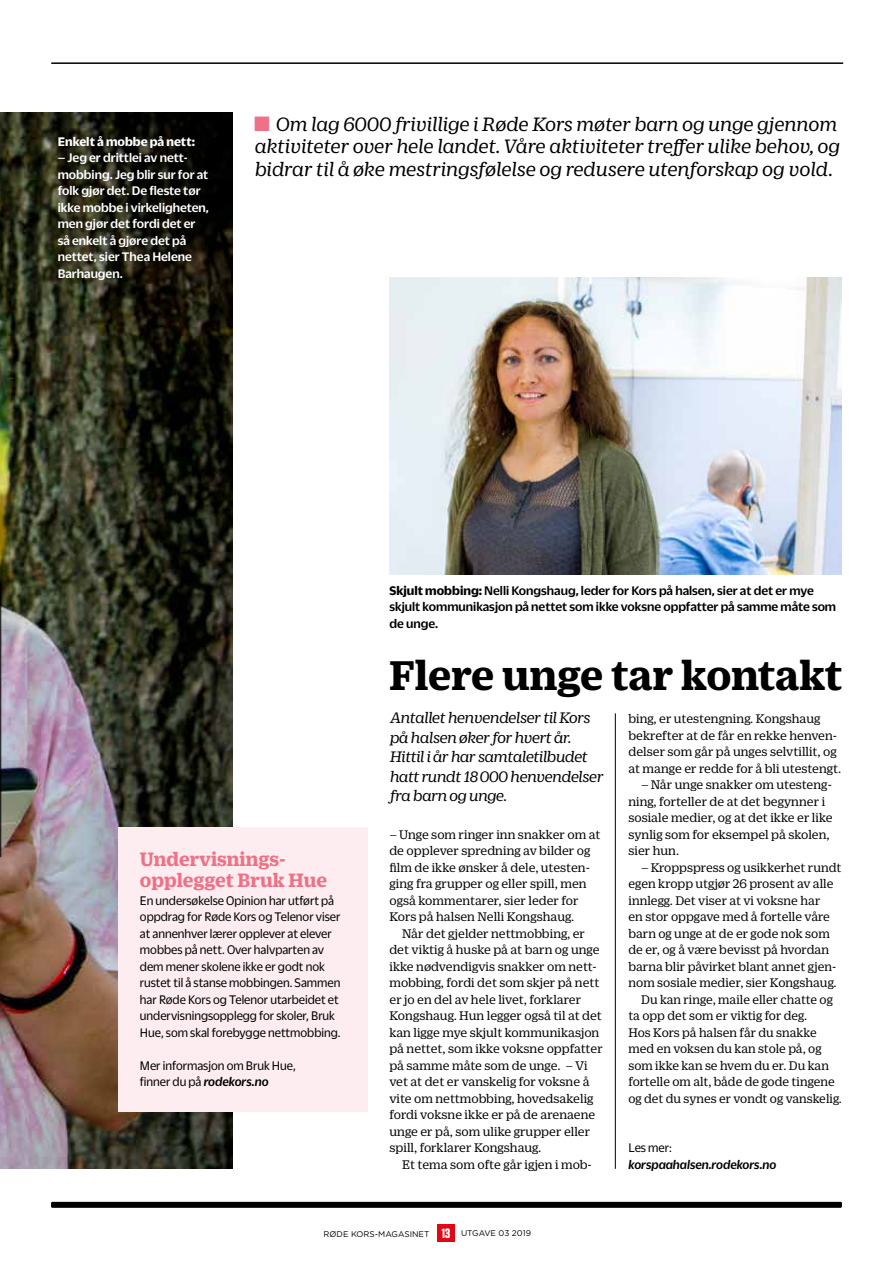
<style>
.page{position:relative;width:893px;height:1263px;background:#fff}
.page>*{position:absolute;margin:0;border:0;box-sizing:border-box;transform-origin:0 0}
.t1{font:700 45px "Duplicate Ionic";letter-spacing:-.005em;color:#000}
.t2{font:italic 21px/22.5px "Duplicate Ionic";color:#000}
.t3{font:700 21px/21px "Duplicate Ionic";letter-spacing:-.005em;color:#ee7186}
.t4{font:italic 16.5px/19.5px "Duplicate Ionic";letter-spacing:-.02em;color:#000}
.t5{font:13.5px/16.5px "Duplicate Ionic";color:#000}
.t6{font:13.5px/16.5px "Duplicate Sans";color:#000;scale:.95 1}
.t7{font:500 13.5px/16.5px "Duplicate Sans";color:#fff}
.t8{font:500 13.5px/16.5px "Duplicate Sans";color:#000}
.t9{font:italic 500 13.5px "Duplicate Sans";color:#000;scale:.95 1}
.t10{font:700 13.5px "Duplicate Sans";color:#fff}
.t11{font:8.25px "Gotham Rounded";color:#000}
.s1{color:#ee7186}
.s2{font-weight:700}
.s3{font-weight:500;font-style:italic}
.s4{font-family:"Tungsten Rounded";font-weight:700;font-size:13.5px;color:#fff}
</style>
<div class="page">
<div style="left:437px;top:1225px;width:17px;height:17px;background:#e30613"></div>
<div style="left:51px;top:1202px;width:791px;height:6px;background:#000;border-radius:2px"></div>
<hr style="left:52px;top:62px;width:791px;height:2px;background:#000">
<img style="left:389px;top:278px;width:453px;height:297px">
<img style="left:0;top:113px;width:233px;height:1056px">
<div style="left:119px;top:827px;width:249px;height:285px;background:#fdedf1"></div>
<hr style="left:0;top:581px;width:1px;height:276px;background:#000">
<hr style="left:615px;top:713px;width:1px;height:456px;background:#000">
<p class="t10" style="left:58px;top:132px;width:139px">Enkelt å mobbe på nett:</p>
<p class="t7" style="left:58px;top:149px;width:153px">– Jeg er drittlei av nett&shy;mobbing. Jeg blir sur for at folk gjør det. De fleste tør ikke mobbe i virkeligheten, men gjør det fordi det er så enkelt å gjøre det på nettet, sier Thea Helene<br>Barhaugen.</p>
<h2 class="t2" style="left:254px;top:111px;width:587px"><span class="s1">■</span> Om lag 6000 frivillige i Røde Kors møter barn og unge gjennom aktiviteter over hele landet. Våre aktiviteter treffer ulike behov, og bidrar til å øke mestringsfølelse og redusere utenforskap og vold.</h2>
<p class="t8" style="left:389px;top:581px;width:448px"><span class="s2">Skjult mobbing:</span> Nelli Kongshaug, leder for Kors på halsen, sier at det er mye skjult kommunikasjon på nettet som ikke voksne oppfatter på samme måte som de unge.</p>
<h1 class="t1" style="left:389px;top:643px;width:454px">Flere unge tar kontakt</h1>
<h2 class="t3" style="left:140px;top:847px;width:189px">Undervisnings&shy;opplegget Bruk Hue</h2>
<p class="t6" style="left:140px;top:891px;width:213px">En undersøkelse Opinion har utført på oppdrag for Røde Kors og Telenor viser at annenhver lærer opplever at elever mobbes på nett. Over halvparten av dem mener skolene ikke er godt nok rustet til å stanse mobbingen. Sammen har Røde Kors og Telenor utarbeidet et undervisningsopplegg for skoler, Bruk Hue, som skal forebygge nettmobbing.</p>
<p class="t6" style="left:140px;top:1056px;width:165px">Mer informasjon om Bruk Hue, finner du på <span class="s3">rodekors.no</span></p>
<p class="t4" style="left:389px;top:707px;width:215px">Antallet henvendelser til Kors på halsen øker for hvert år.<br>Hittil i år har samtaletilbudet hatt rundt 18 000 henvendelser fra barn og unge.</p>
<p class="t5" style="left:389px;top:825px;width:213px">– Unge som ringer inn snakker om at de opplever spredning av bilder og film de ikke ønsker å dele, utesten&shy;ging fra grupper og eller spill, men også kommentarer, sier leder for Kors på halsen Nelli Kongshaug.</p>
<p class="t5" style="left:389px;top:924px;width:215px;text-indent:13px">Når det gjelder nettmobbing, er det viktig å huske på at barn og unge ikke nødvendigvis snakker om nett&shy;mobbing, fordi det som skjer på nett er jo en del av hele livet, forklarer Kongshaug. Hun legger også til at det kan ligge mye skjult kommunikasjon på nettet, som ikke voksne oppfatter på samme måte som de unge. – Vi vet at det er vanskelig for voksne å vite om nettmobbing, hovedsakelig fordi voksne ikke er på de arenaene unge er på, som ulike grupper eller spill, forklarer Kongshaug.</p>
<p class="t5" style="left:402px;top:1155px;width:191px">Et tema som ofte går igjen i mob-</p>
<p class="t11" style="left:324px;top:1228px;width:209px">RØDE KORS-MAGASINET <span class="s4">13</span> UTGAVE 03 2019</p>
<p class="t5" style="left:628px;top:709px;width:214px">bing, er utestengning. Kongshaug bekrefter at de får en rekke henven&shy;delser som går på unges selvtillit, og at mange er redde for å bli utestengt.</p>
<p class="t5" style="left:628px;top:775px;width:206px;text-indent:13px">– Når unge snakker om utesteng&shy;ning, forteller de at det begynner i sosiale medier, og at det ikke er like synlig som for eksempel på skolen, sier hun.</p>
<p class="t5" style="left:641px;top:858px;width:202px">– Kroppspress og usikkerhet rundt</p>
<p class="t5" style="left:628px;top:874px;width:207px">egen kropp utgjør 26 prosent av alle</p>
<p class="t5" style="left:628px;top:891px;width:193px">innlegg. Det viser at vi voksne har</p>
<p class="t5" style="left:628px;top:907px;width:203px">en stor oppgave med å fortelle våre</p>
<p class="t5" style="left:628px;top:924px;width:203px">barn og unge at de er gode nok som</p>
<p class="t5" style="left:628px;top:940px;width:202px">de er, og å være bevisst på hvordan</p>
<p class="t5" style="left:628px;top:957px;width:209px">barna blir påvirket blant annet gjen-</p>
<p class="t5" style="left:628px;top:973px;width:210px">nom sosiale medier, sier Kongshaug.</p>
<p class="t5" style="left:641px;top:990px;width:193px">Du kan ringe, maile eller chatte og</p>
<p class="t5" style="left:628px;top:1006px;width:180px">ta opp det som er viktig for deg.</p>
<p class="t5" style="left:628px;top:1023px;width:190px">Hos Kors på halsen får du snakke</p>
<p class="t5" style="left:628px;top:1039px;width:195px">med en voksen du kan stole på, og</p>
<p class="t5" style="left:628px;top:1056px;width:202px">som ikke kan se hvem du er. Du kan</p>
<p class="t5" style="left:628px;top:1072px;width:208px">fortelle om alt, både de gode tingene</p>
<p class="t5" style="left:628px;top:1089px;width:215px">og det du synes er vondt og vanskelig.</p>
<p class="t6" style="left:628px;top:1139px;width:47px">Les mer:</p>
<p class="t9" style="left:628px;top:1155px;width:157px">korspaahalsen.rodekors.no</p>
</div>
